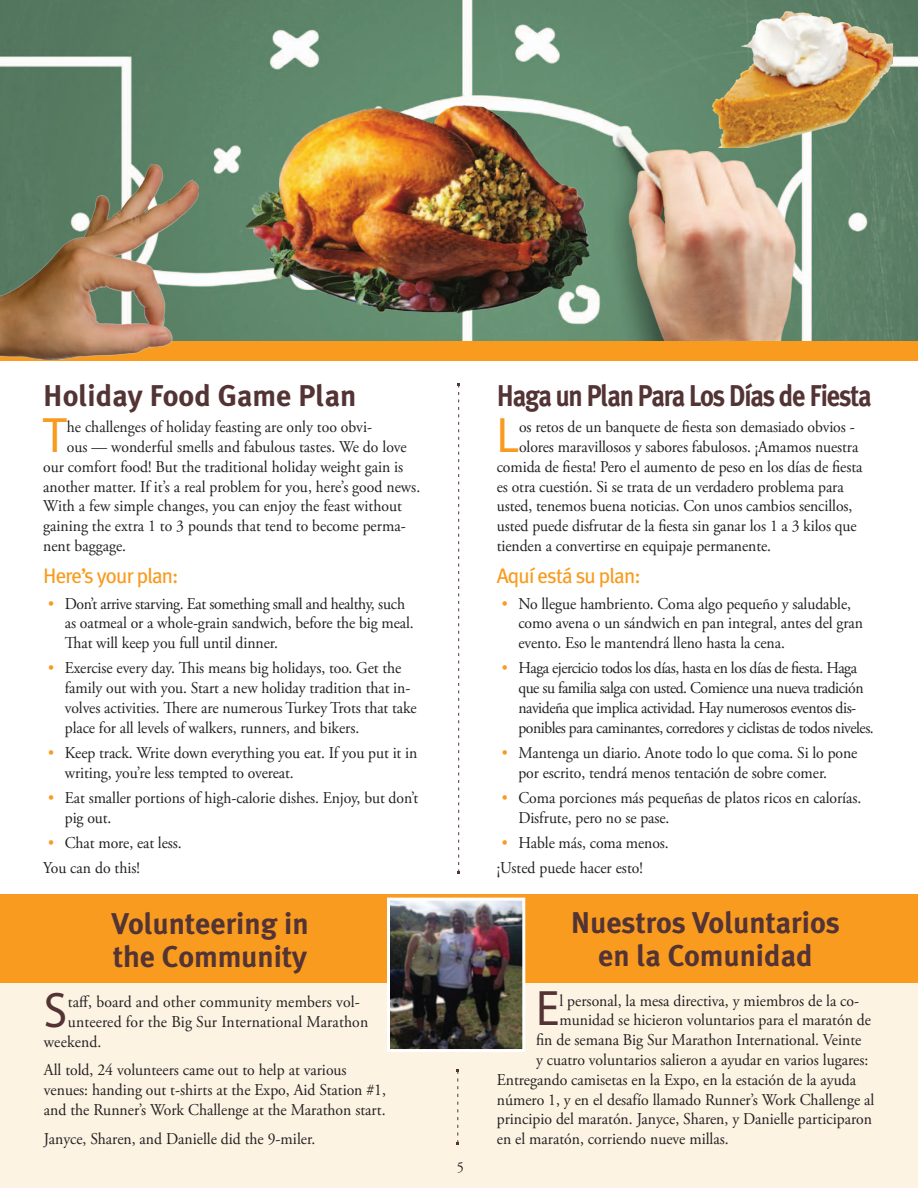
<style>
.page{position:relative;width:918px;height:1188px;background:#fff}
.page>*{position:absolute;margin:0;border:0;box-sizing:border-box;transform-origin:0 0}
.first_paragraph{font:50.1px "Myriad";color:#f89b1f;scale:.95 1}
.first_paragraph-2{font:50.1px "Myriad";color:#533334;scale:.95 1}
.President_head{font:700 30px/33px "Meta Plus";color:#533334}
.small_head{font:700 30px "Meta Plus";letter-spacing:-.045em;color:#533334;scale:.88 1}
.small_head-2{font:700 30px "Meta Plus";color:#533334}
.small_head-3{font:21px "Meta Plus";letter-spacing:-.04em;color:#f89b1f}
.first_paragraph-3{font:16.5px "Adobe Garamond Pro";color:#231f20;scale:.95 1}
.hang_bullet{font:16.5px/19.8px "Adobe Garamond Pro";letter-spacing:-.005em;color:#231f20;scale:.95 1}
.hang_bullet-2{font:16.5px/19.8px "Adobe Garamond Pro";letter-spacing:-.03em;color:#231f20;scale:.95 1}
.paragraph{font:16.5px/19.8px "Adobe Garamond Pro";color:#231f20;scale:.95 1}
.paragraph-2{font:15px "Adobe Garamond Pro";color:#231f20;scale:.95 1}
.s1{color:#f89b1f}
</style>
<div class="page">
<div style="left:0;top:929px;width:918px;height:259px;background:#fcf3e3"></div>
<img style="left:0;top:0;width:918px;height:341px">
<svg style="left:456px;top:1069px;width:3px;height:76px"></svg>
<svg style="left:457px;top:383px;width:3px;height:491px"></svg>
<div style="left:0;top:894px;width:918px;height:89px;background:#f89b1f"></div>
<img style="left:391px;top:902px;width:130px;height:146px">
<div style="left:387px;top:898px;width:138px;height:154px;border:3px solid #fff"></div>
<img style="left:233px;top:70px;width:378px;height:266px">
<img style="left:708px;top:8px;width:185px;height:139px">
<div style="left:0;top:342px;width:918px;height:19px;background:#f89b1f"></div>
<img style="left:0;top:164px;width:198px;height:195px">
<p class="small_head-2" style="left:43px;top:378px;width:315px">Holiday Food Game Plan</p>
<p class="first_paragraph" style="left:43px;top:410px;width:26px">T</p>
<p class="first_paragraph-3" style="left:67px;top:417px;width:323px">he challenges of holiday feasting are only too obvi-</p>
<p class="first_paragraph-3" style="left:67px;top:437px;width:359px">ous — wonderful smells and fabulous tastes. We do love</p>
<p class="first_paragraph-3" style="left:43px;top:457px;width:381px">our comfort food! But the traditional holiday weight gain is</p>
<p class="first_paragraph-3" style="left:43px;top:476px;width:398px">another matter. If it’s a real problem for you, here’s good news.</p>
<p class="first_paragraph-3" style="left:43px;top:496px;width:379px">With a few simple changes, you can enjoy the feast without</p>
<p class="first_paragraph-3" style="left:43px;top:516px;width:383px">gaining the extra 1 to 3 pounds that tend to become perma-</p>
<p class="first_paragraph-3" style="left:43px;top:536px;width:89px">nent baggage.</p>
<p class="small_head-3" style="left:43px;top:564px;width:137px">Here’s your plan:</p>
<p class="hang_bullet" style="left:65px;top:594px;width:369px;text-indent:-16px"><span class="s1">•</span> Don’t arrive starving. Eat something small and healthy, such as oatmeal or a whole-grain sandwich, before the big meal.<br>That will keep you full until dinner.</p>
<p class="hang_bullet" style="left:65px;top:659px;width:372px;text-indent:-16px"><span class="s1">•</span> Exercise every day. This means big holidays, too. Get the family out with you. Start a new holiday tradition that in&shy;volves activities. There are numerous Turkey Trots that take place for all levels of walkers, runners, and bikers.</p>
<p class="hang_bullet" style="left:65px;top:743px;width:373px;text-indent:-16px"><span class="s1">•</span> Keep track. Write down everything you eat. If you put it in writing, you’re less tempted to overeat.</p>
<p class="hang_bullet" style="left:65px;top:788px;width:374px;text-indent:-16px"><span class="s1">•</span> Eat smaller portions of high-calorie dishes. Enjoy, but don’t pig out.</p>
<p class="hang_bullet" style="left:48px;top:833px;width:142px"><span class="s1">•</span> Chat more, eat less.</p>
<p class="paragraph" style="left:43px;top:859px;width:103px">You can do this!</p>
<p class="President_head" style="left:112px;top:907px;width:199px">Volunteering in the Community</p>
<p class="first_paragraph-2" style="left:44px;top:985px;width:26px">S</p>
<p class="first_paragraph-3" style="left:68px;top:992px;width:309px">taff, board and other community members vol-</p>
<p class="first_paragraph-3" style="left:68px;top:1012px;width:318px">unteered for the Big Sur International Marathon</p>
<p class="first_paragraph-3" style="left:44px;top:1032px;width:62px">weekend.</p>
<p class="paragraph" style="left:44px;top:1061px;width:362px">All told, 24 volunteers came out to help at various venues: handing out t-shirts at the Expo, Aid Station #1, and the Runner’s Work Challenge at the Marathon start.</p>
<p class="paragraph" style="left:44px;top:1130px;width:287px">Janyce, Sharen, and Danielle did the 9-miler.</p>
<p class="paragraph-2" style="left:457px;top:1158px;width:9px">5</p>
<p class="small_head" style="left:497px;top:378px;width:427px">Haga un Plan Para Los Días de Fiesta</p>
<p class="first_paragraph" style="left:497px;top:410px;width:25px">L</p>
<p class="first_paragraph-3" style="left:519px;top:417px;width:355px">os retos de un banquete de fiesta son demasiado obvios -</p>
<p class="first_paragraph-3" style="left:519px;top:437px;width:359px">olores maravillosos y sabores fabulosos. ¡Amamos nuestra</p>
<p class="first_paragraph-3" style="left:497px;top:457px;width:386px">comida de fiesta! Pero el aumento de peso en los días de fiesta</p>
<p class="first_paragraph-3" style="left:497px;top:476px;width:367px">es otra cuestión. Si se trata de un verdadero problema para</p>
<p class="first_paragraph-3" style="left:497px;top:496px;width:376px">usted, tenemos buena noticias. Con unos cambios sencillos,</p>
<p class="first_paragraph-3" style="left:497px;top:516px;width:380px">usted puede disfrutar de la fiesta sin ganar los 1 a 3 kilos que</p>
<p class="first_paragraph-3" style="left:497px;top:536px;width:290px">tienden a convertirse en equipaje permanente.</p>
<p class="small_head-3" style="left:497px;top:564px;width:145px">Aquí está su plan:</p>
<p class="hang_bullet" style="left:518px;top:594px;width:364px;text-indent:-16px"><span class="s1">•</span> No llegue hambriento. Coma algo pequeño y saludable, como avena o un sándwich en pan integral, antes del gran evento. Eso le mantendrá lleno hasta la cena.</p>
<p class="hang_bullet-2" style="left:518px;top:659px;width:376px;text-indent:-16px"><span class="s1">•</span> Haga ejercicio todos los días, hasta en los días de fiesta. Haga que su familia salga con usted. Comience una nueva tradición navideña que implica actividad. Hay numerosos eventos dis&shy;ponibles para caminantes, corredores y ciclistas de todos niveles.</p>
<p class="hang_bullet" style="left:518px;top:743px;width:358px;text-indent:-16px"><span class="s1">•</span> Mantenga un diario. Anote todo lo que coma. Si lo pone por escrito, tendrá menos tentación de sobre comer.</p>
<p class="hang_bullet" style="left:518px;top:788px;width:363px;text-indent:-16px"><span class="s1">•</span> Coma porciones más pequeñas de platos ricos en calorías.<br>Disfrute, pero no se pase.</p>
<p class="hang_bullet" style="left:502px;top:833px;width:177px"><span class="s1">•</span> Hable más, coma menos.</p>
<p class="paragraph" style="left:497px;top:859px;width:155px">¡Usted puede hacer esto!</p>
<p class="President_head" style="left:571px;top:906px;width:271px;text-align:center">Nuestros Voluntarios en la Comunidad</p>
<p class="first_paragraph-2" style="left:536px;top:984px;width:26px">E</p>
<p class="first_paragraph-3" style="left:559px;top:991px;width:317px">l personal, la mesa directiva, y miembros de la co-</p>
<p class="first_paragraph-3" style="left:559px;top:1010px;width:330px">munidad se hicieron voluntarios para el maratón de</p>
<p class="first_paragraph-3" style="left:536px;top:1030px;width:344px">fin de semana Big Sur Marathon International. Veinte</p>
<p class="first_paragraph-3" style="left:536px;top:1050px;width:351px">y cuatro voluntarios salieron a ayudar en varios lugares:</p>
<p class="first_paragraph-3" style="left:497px;top:1070px;width:380px">Entregando camisetas en la Expo, en la estación de la ayuda</p>
<p class="first_paragraph-3" style="left:497px;top:1090px;width:399px">número 1, y en el desafío llamado Runner’s Work Challenge al</p>
<p class="first_paragraph-3" style="left:497px;top:1109px;width:396px">principio del maratón. Janyce, Sharen, y Danielle participaron</p>
<p class="first_paragraph-3" style="left:497px;top:1129px;width:246px">en el maratón, corriendo nueve millas.</p>
</div>
